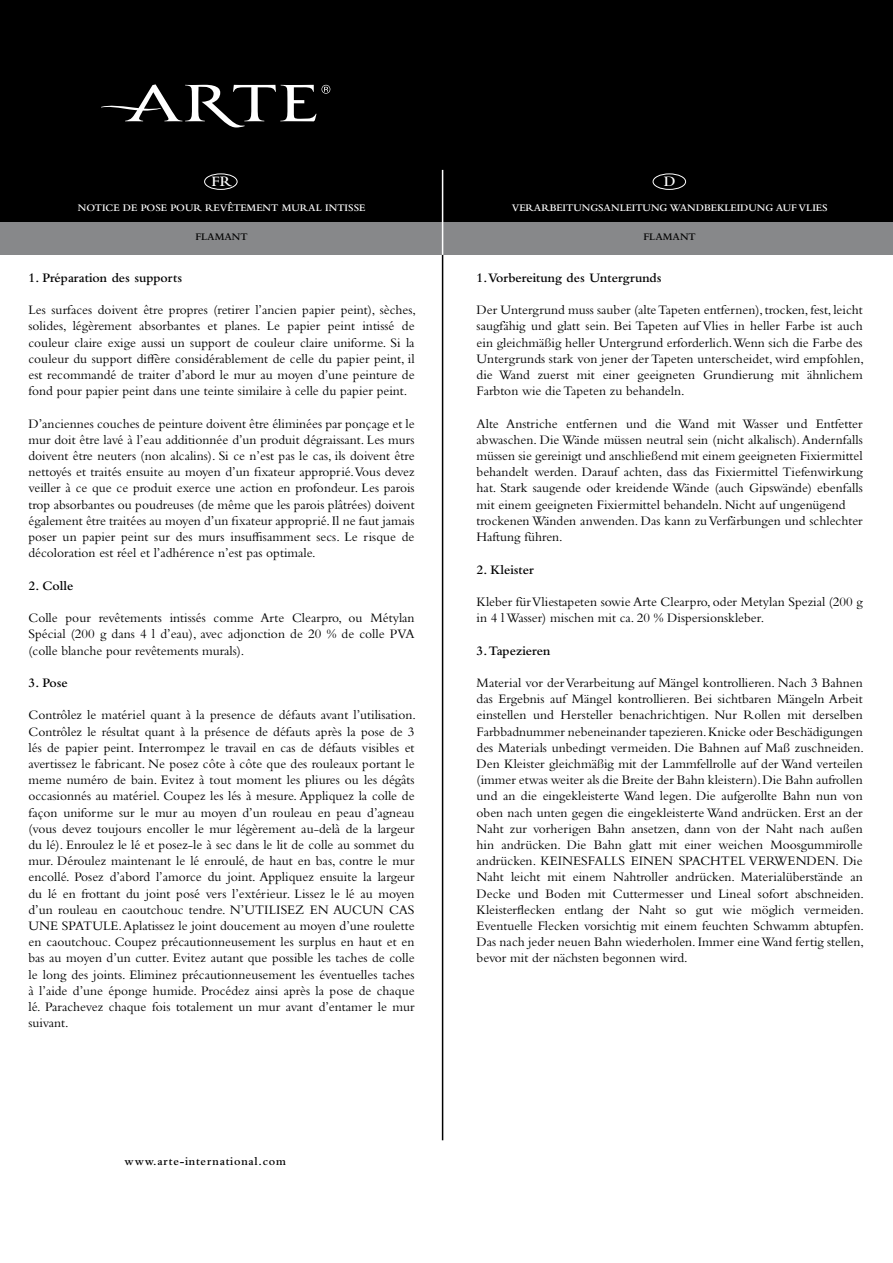
<style>
.page{position:relative;width:893px;height:1263px;background:#fff}
.page>*{position:absolute;margin:0;border:0;box-sizing:border-box;transform-origin:0 0}
.t1{font:600 15px "Bembo Std";color:#fff}
.t2{font:13.5px/16.2px "Bembo Std";color:#000;text-align:justify}
.t3{font:600 13.5px "Bembo Std";color:#000}
.t4{font:600 12px "Bembo Std";letter-spacing:.06em;color:#000}
.t5{font:600 10.5px "Bembo Std";color:#fff}
.t6{font:600 10.5px "Bembo Std";color:#000}
</style>
<div class="page">
<div style="left:0;top:0;width:893px;height:224px;background:#000"></div>
<div style="left:0;top:222px;width:893px;height:33px;background:#87888a"></div>
<hr style="left:442px;top:170px;width:1px;height:85px;background:#fff">
<hr style="left:442px;top:255px;width:1px;height:885px;background:#000">
<div style="left:204px;top:174px;width:33px;height:16px;border:1px solid #fff;border-radius:50%"></div>
<div style="left:653px;top:174px;width:33px;height:16px;border:1px solid #fff;border-radius:50%"></div>
<svg style="left:101px;top:84px;width:215px;height:43px"></svg>
<svg style="left:322px;top:85px;width:8px;height:9px"></svg>
<p class="t1" style="left:211px;top:173px;width:22px">FR</p>
<p class="t5" style="left:78px;top:202px;width:289px">NOTICE DE POSE POUR REVÊTEMENT MURAL INTISSE</p>
<p class="t6" style="left:195px;top:231px;width:54px">FLAMANT</p>
<p class="t3" style="left:29px;top:270px;width:155px">1. Préparation des supports</p>
<p class="t2" style="left:29px;top:302px;width:389px">Les surfaces doivent être propres (retirer l’ancien papier peint), sèches, solides, légèrement absorbantes et planes. Le papier peint intissé de couleur claire exige aussi un support de couleur claire uniforme. Si la couleur du support diffère considérablement de celle du papier peint, il est recommandé de traiter d’abord le mur au moyen d’une peinture de fond pour papier peint dans une teinte similaire à celle du papier peint.</p>
<p class="t2" style="left:29px;top:415px;width:388px">D’anciennes couches de peinture doivent être éliminées par ponçage et le mur doit être lavé à l’eau additionnée d’un produit dégraissant. Les murs doivent être neuters (non alcalins). Si ce n’est pas le cas, ils doivent être nettoyés et traités ensuite au moyen d’un fixateur approprié.Vous devez veiller à ce que ce produit exerce une action en profondeur. Les parois trop absorbantes ou poudreuses (de même que les parois plâtrées) doivent également être traitées au moyen d’un fixateur approprié. Il ne faut jamais poser un papier peint sur des murs insuffisamment secs. Le risque de décoloration est réel et l’adhérence n’est pas optimale.</p>
<p class="t3" style="left:29px;top:578px;width:46px">2. Colle</p>
<p class="t2" style="left:29px;top:609px;width:388px">Colle pour revêtements intissés comme Arte Clearpro, ou Métylan Spécial (200 g dans 4 l d’eau), avec adjonction de 20 % de colle PVA (colle blanche pour revêtements murals).</p>
<p class="t3" style="left:29px;top:675px;width:41px">3. Pose</p>
<p class="t2" style="left:29px;top:707px;width:389px">Contrôlez le matériel quant à la presence de défauts avant l’utilisation.<br>Contrôlez le résultat quant à la présence de défauts après la pose de 3 lés de papier peint. Interrompez le travail en cas de défauts visibles et avertissez le fabricant. Ne posez côte à côte que des rouleaux portant le meme numéro de bain. Evitez à tout moment les pliures ou les dégâts occasionnés au matériel. Coupez les lés à mesure. Appliquez la colle de façon uniforme sur le mur au moyen d’un rouleau en peau d’agneau (vous devez toujours encoller le mur légèrement au-delà de la largeur du lé). Enroulez le lé et posez-le à sec dans le lit de colle au sommet du mur. Déroulez maintenant le lé enroulé, de haut en bas, contre le mur encollé. Posez d’abord l’amorce du joint. Appliquez ensuite la largeur du lé en frottant du joint posé vers l’extérieur. Lissez le lé au moyen d’un rouleau en caoutchouc tendre. N’UTILISEZ EN AUCUN CAS UNE SPATULE. Aplatissez le joint doucement au moyen d’une roulette en caoutchouc. Coupez précautionneusement les surplus en haut et en bas au moyen d’un cutter. Evitez autant que possible les taches de colle le long des joints. Eliminez précautionneusement les éventuelles taches à l’aide d’une éponge humide. Procédez ainsi après la pose de chaque lé. Parachevez chaque fois totalement un mur avant d’entamer le mur suivant.</p>
<p class="t4" style="left:125px;top:1154px;width:163px">www.arte-international.com</p>
<p class="t1" style="left:664px;top:173px;width:13px">D</p>
<p class="t5" style="left:512px;top:202px;width:317px">VERARBEITUNGSANLEITUNG WANDBEKLEIDUNG AUF VLIES</p>
<p class="t6" style="left:643px;top:231px;width:54px">FLAMANT</p>
<p class="t3" style="left:477px;top:270px;width:186px">1. Vorbereitung des Untergrunds</p>
<p class="t2" style="left:477px;top:302px;width:389px">Der Untergrund muss sauber (alte Tapeten entfernen), trocken, fest, leicht saugfähig und glatt sein. Bei Tapeten auf Vlies in heller Farbe ist auch ein gleichmäßig heller Untergrund erforderlich.Wenn sich die Farbe des Untergrunds stark von jener der Tapeten unterscheidet, wird empfohlen, die Wand zuerst mit einer geeigneten Grundierung mit ähnlichem Farbton wie die Tapeten zu behandeln.</p>
<p class="t2" style="left:477px;top:415px;width:388px;text-align:left">Alte Anstriche entfernen und die Wand mit Wasser und Entfetter abwaschen. Die Wände müssen neutral sein (nicht alkalisch). Andernfalls müssen sie gereinigt und anschließend mit einem geeigneten Fixiermittel behandelt werden. Darauf achten, dass das Fixiermittel Tiefenwirkung hat. Stark saugende oder kreidende Wände (auch Gipswände) ebenfalls mit einem geeigneten Fixiermittel behandeln. Nicht auf ungenügend trockenen Wänden anwenden. Das kann zu Verfärbungen und schlechter Haftung führen.</p>
<p class="t3" style="left:477px;top:562px;width:59px">2. Kleister</p>
<p class="t2" style="left:477px;top:593px;width:388px">Kleber für Vliestapeten sowie Arte Clearpro, oder Metylan Spezial (200 g in 4 l Wasser) mischen mit ca. 20 % Dispersionskleber.</p>
<p class="t3" style="left:477px;top:643px;width:75px">3. Tapezieren</p>
<p class="t2" style="left:477px;top:674px;width:389px">Material vor der Verarbeitung auf Mängel kontrollieren. Nach 3 Bahnen das Ergebnis auf Mängel kontrollieren. Bei sichtbaren Mängeln Arbeit einstellen und Hersteller benachrichtigen. Nur Rollen mit derselben Farbbadnummer nebeneinander tapezieren. Knicke oder Beschädigungen des Materials unbedingt vermeiden. Die Bahnen auf Maß zuschneiden.<br>Den Kleister gleichmäßig mit der Lammfellrolle auf der Wand verteilen (immer etwas weiter als die Breite der Bahn kleistern). Die Bahn aufrollen und an die eingekleisterte Wand legen. Die aufgerollte Bahn nun von oben nach unten gegen die eingekleisterte Wand andrücken. Erst an der Naht zur vorherigen Bahn ansetzen, dann von der Naht nach außen hin andrücken. Die Bahn glatt mit einer weichen Moosgummirolle andrücken. KEINESFALLS EINEN SPACHTEL VERWENDEN. Die Naht leicht mit einem Nahtroller andrücken. Materialüberstände an Decke und Boden mit Cuttermesser und Lineal sofort abschneiden.<br>Kleisterflecken entlang der Naht so gut wie möglich vermeiden.<br>Eventuelle Flecken vorsichtig mit einem feuchten Schwamm abtupfen.<br>Das nach jeder neuen Bahn wiederholen. Immer eine Wand fertig stellen, bevor mit der nächsten begonnen wird.</p>
</div>
